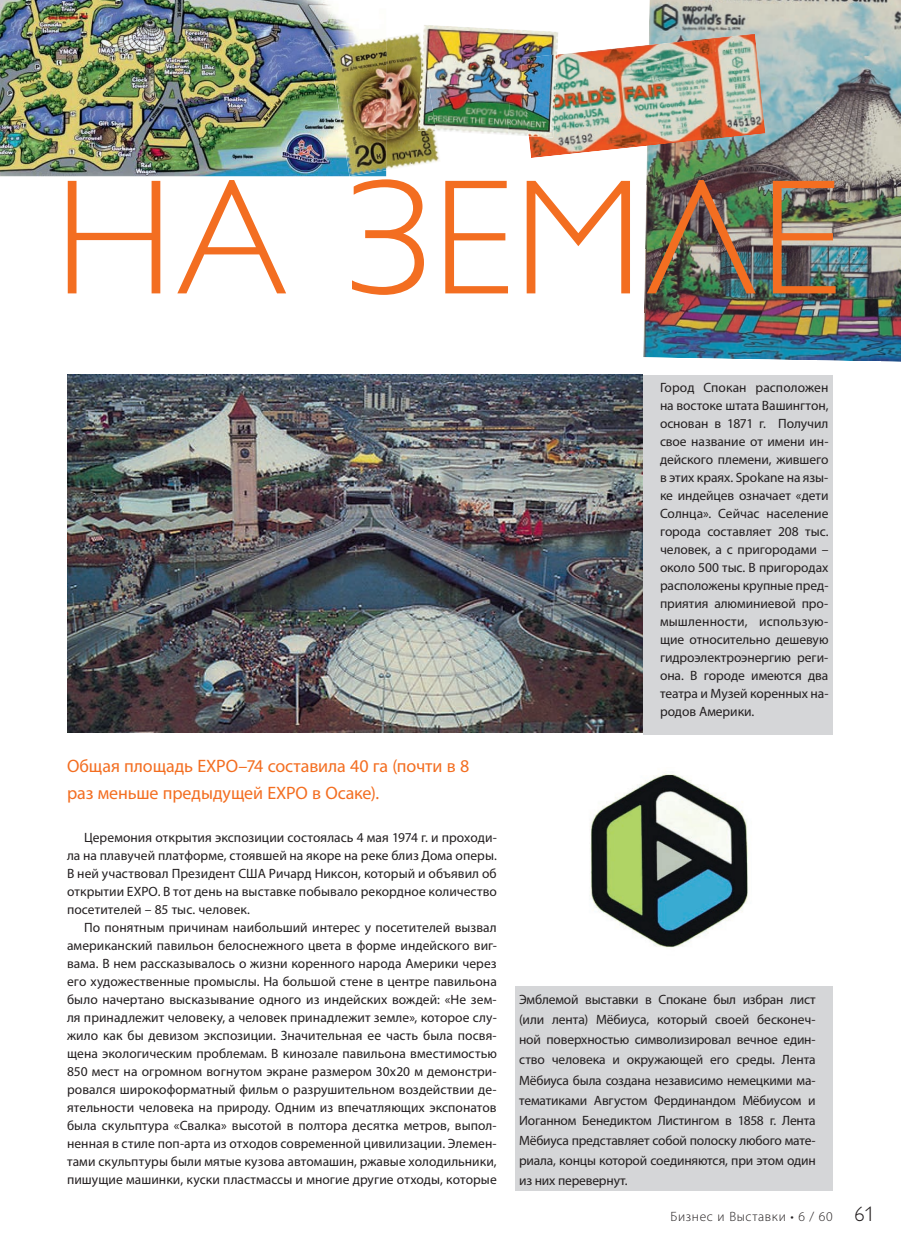
<style>
.page{position:relative;width:901px;height:1257px;background:#fff}
.page>*{position:absolute;margin:0;border:0;box-sizing:border-box;transform-origin:0 0}
.t1{font:165px "Gill Sans Light C";letter-spacing:.02em;color:#f36e21}
.t2{font:18px/27px "Myriad Pro";letter-spacing:-.005em;color:#f36e21}
.t3{font:13.5px/18px "Myriad Pro";color:#231f20;text-align:justify}
.t4{font:300 13.5px "Myriad Pro";letter-spacing:.05em;color:#231f20}
.s1{font-family:"Gill Sans Light C";font-weight:400;font-size:21px}
</style>
<div class="page">
<img style="left:0;top:0;width:357px;height:176px">
<img style="left:643px;top:0;width:258px;height:362px">
<img style="left:529px;top:34px;width:236px;height:124px">
<img style="left:590px;top:774px;width:158px;height:174px">
<img style="left:67px;top:374px;width:576px;height:358px">
<div style="left:643px;top:375px;width:189px;height:359px;background:#d5d6d8"></div>
<img style="left:386px;top:33px;width:54px;height:137px">
<img style="left:329px;top:38px;width:57px;height:138px">
<img style="left:422px;top:25px;width:86px;height:110px">
<img style="left:508px;top:29px;width:50px;height:107px">
<img style="left:520px;top:54px;width:37px;height:84px">
<img style="left:418px;top:45px;width:18px;height:86px">
<div style="left:515px;top:986px;width:317px;height:205px;background:#d5d6d8"></div>
<h1 class="t1" style="left:55px;top:181px;width:787px">НА ЗЕМЛЕ</h1>
<h2 class="t2" style="left:67px;top:754px;width:404px">Общая площадь ЕХРО–74 составила 40 га (почти в 8 раз меньше предыдущей EXPO в Осаке).</h2>
<p class="t3" style="left:67px;top:830px;width:431px;text-indent:17px">Церемония открытия экспозиции состоялась 4 мая 1974 г. и проходи&shy;ла на плавучей платформе, стоявшей на якоре на реке близ Дома оперы.<br>В ней участвовал Президент США Ричард Никсон, который и объявил об открытии EXPO. В тот день на выставке побывало рекордное количество посетителей – 85 тыс. человек.</p>
<p class="t3" style="left:67px;top:920px;width:431px;text-indent:17px">По понятным причинам наибольший интерес у посетителей вызвал американский павильон белоснежного цвета в форме индейского виг&shy;вама. В нем рассказывалось о жизни коренного народа Америки через его художественные промыслы. На большой стене в центре павильона было начертано высказывание одного из индейских вождей: «Не зем&shy;ля принадлежит человеку, а человек принадлежит земле», которое слу&shy;жило как бы девизом экспозиции. Значительная ее часть была посвя&shy;щена экологическим проблемам. В кинозале павильона вместимостью 850 мест на огромном вогнутом экране размером 30х20 м демонстри&shy;ровался широкоформатный фильм о разрушительном воздействии де&shy;ятельности человека на природу. Одним из впечатляющих экспонатов была скульптура «Свалка» высотой в полтора десятка метров, выпол&shy;ненная в стиле поп-арта из отходов современной цивилизации. Элемен&shy;тами скульптуры были мятые кузова автомашин, ржавые холодильники, пишущие машинки, куски пластмассы и многие другие отходы, которые</p>
<p class="t3" style="left:660px;top:380px;width:170px">Город Спокан расположен на востоке штата Вашингтон, основан в 1871 г. Получил свое название от имени ин&shy;дейского племени, жившего в этих краях. Spokane на язы&shy;ке индейцев означает «дети Солнца». Сейчас население города составляет 208 тыс. человек, а с пригородами – около 500 тыс. В пригородах расположены крупные пред&shy;приятия алюминиевой про&shy;мышленности, использую&shy;щие относительно дешевую гидроэлектроэнергию реги&shy;она. В городе имеются два театра и Музей коренных на&shy;родов Америки.</p>
<p class="t3" style="left:519px;top:991px;width:298px;line-height:20px">Эмблемой выставки в Спокане был избран лист (или лента) Мёбиуса, который своей бесконеч&shy;ной поверхностью символизировал вечное един&shy;ство человека и окружающей его среды. Лента Мёбиуса была создана независимо немецкими ма&shy;тематиками Августом Фердинандом Мёбиусом и Иоганном Бенедиктом Листингом в 1858 г. Лента Мёбиуса представляет собой полоску любого мате&shy;риала, концы которой соединяются, при этом один из них перевернут.</p>
<p class="t4" style="left:670px;top:1211px;width:206px">Бизнес и Выставки • 6 / 60 <span class="s1">61</span></p>
</div>
